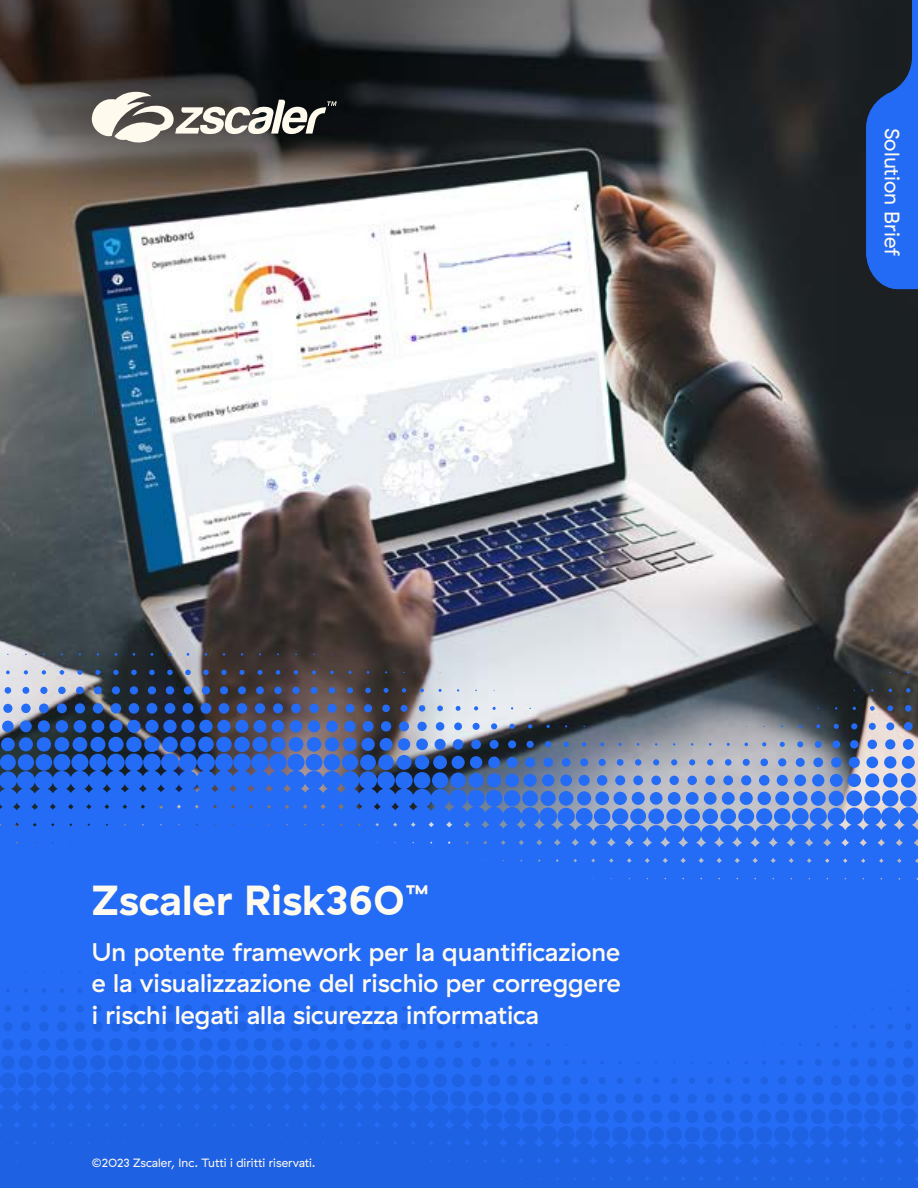
<style>
.page{position:relative;width:918px;height:1188px;background:#fff}
.page>*{position:absolute;margin:0;border:0;box-sizing:border-box;transform-origin:0 0}
.t1{font:700 42px "GT Haptik ZS";color:#fffaee}
.t2{font:500 25.5px/31.5px "GT Haptik ZS";color:#fffaee;text-align:justify}
.t3{font:21px "GT Haptik ZS";color:#fffaee}
.t4{font:12px "GT Haptik ZS";color:#fffaee}
</style>
<div class="page">
<img style="left:0;top:0;width:918px;height:438px">
<svg style="left:866px;top:0;width:52px;height:289px;background:#2053b4"></svg>
<img style="left:0;top:438px;width:918px;height:516px">
<svg style="left:0;top:954px;width:918px;height:234px;background:#2166ed"></svg>
<svg style="left:91px;top:88px;width:246px;height:58px;background:#777571"></svg>
<h1 class="t1" style="left:92px;top:874px;width:338px">Zscaler Risk360<sup>™</sup></h1>
<p class="t2" style="left:92px;top:936px;width:531px">Un potente framework per la quantificazione e la visualizzazione del rischio per correggere i rischi legati alla sicurezza informatica</p>
<p class="t4" style="left:92px;top:1156px;width:225px">©2023 Zscaler, Inc. Tutti i diritti riservati.</p>
<p class="t3" style="left:904px;top:128px;width:129px;rotate:90deg">Solution Brief</p>
</div>
